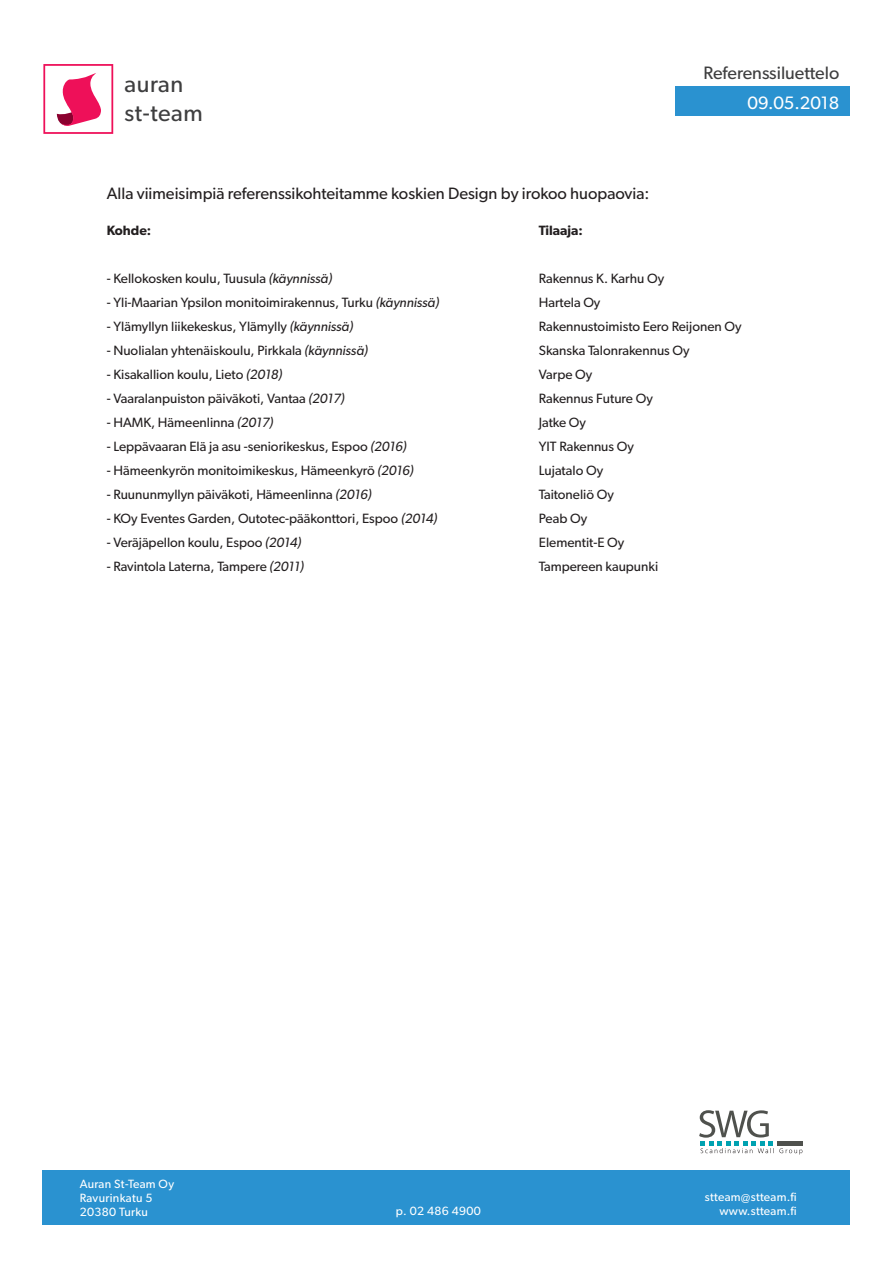
<style>
.page{position:relative;width:893px;height:1263px;background:#fff}
.page>*{position:absolute;margin:0;border:0;box-sizing:border-box;transform-origin:0 0}
.t1{font:23.7px/28.3px "Gibson";letter-spacing:.025em;color:#3e3e3f}
.t2{font:18px "Gibson";color:#3e3e3f}
.t3{font:18px "Gibson";color:#fff}
.t4{font:16.5px "Gibson";color:#231f20}
.t5{font:13.5px "Gibson";color:#231f20}
.t6{font:600 13.5px "Gibson";color:#231f20}
.t7{font:12px/14.4px "Gibson";letter-spacing:.025em;color:#fff}
.s1{font-style:italic}
</style>
<div class="page">
<div style="left:675px;top:87px;width:175px;height:29px;background:#2a92d0"></div>
<svg style="left:43px;top:64px;width:70px;height:70px"></svg>
<div style="left:42px;top:1171px;width:808px;height:54px;background:#2a92d0"></div>
<svg style="left:699px;top:1110px;width:103px;height:44px"></svg>
<h1 class="t1" style="left:125px;top:70px;width:80px">auran st-team</h1>
<h2 class="t2" style="left:703px;top:62px;width:137px">Referenssiluettelo</h2>
<h2 class="t3" style="left:747px;top:92px;width:93px">09.05.2018</h2>
<p class="t4" style="left:107px;top:184px;width:544px">Alla viimeisimpiä referenssikohteitamme koskien Design by irokoo huopaovia:</p>
<p class="t6" style="left:107px;top:222px;width:46px">Kohde:</p>
<p class="t6" style="left:539px;top:222px;width:46px">Tilaaja:</p>
<p class="t5" style="left:107px;top:270px;width:227px">- Kellokosken koulu, Tuusula <span class="s1">(käynnissä)</span></p>
<p class="t5" style="left:539px;top:270px;width:127px">Rakennus K. Karhu Oy</p>
<p class="t5" style="left:107px;top:294px;width:334px">- Yli-Maarian Ypsilon monitoimirakennus, Turku <span class="s1">(käynnissä)</span></p>
<p class="t5" style="left:539px;top:294px;width:63px">Hartela Oy</p>
<p class="t5" style="left:107px;top:318px;width:248px">- Ylämyllyn liikekeskus, Ylämylly <span class="s1">(käynnissä)</span></p>
<p class="t5" style="left:539px;top:318px;width:204px">Rakennustoimisto Eero Reijonen Oy</p>
<p class="t5" style="left:107px;top:342px;width:263px">- Nuolialan yhtenäiskoulu, Pirkkala <span class="s1">(käynnissä)</span></p>
<p class="t5" style="left:539px;top:342px;width:152px">Skanska Talonrakennus Oy</p>
<p class="t5" style="left:107px;top:366px;width:177px">- Kisakallion koulu, Lieto <span class="s1">(2018)</span></p>
<p class="t5" style="left:539px;top:366px;width:55px">Varpe Oy</p>
<p class="t5" style="left:107px;top:390px;width:239px">- Vaaralanpuiston päiväkoti, Vantaa <span class="s1">(2017)</span></p>
<p class="t5" style="left:539px;top:390px;width:115px">Rakennus Future Oy</p>
<p class="t5" style="left:107px;top:414px;width:168px">- HAMK, Hämeenlinna <span class="s1">(2017)</span></p>
<p class="t5" style="left:539px;top:414px;width:49px">Jatke Oy</p>
<p class="t5" style="left:107px;top:438px;width:301px">- Leppävaaran Elä ja asu -seniorikeskus, Espoo <span class="s1">(2016)</span></p>
<p class="t5" style="left:539px;top:438px;width:97px">YIT Rakennus Oy</p>
<p class="t5" style="left:107px;top:462px;width:308px">- Hämeenkyrön monitoimikeskus, Hämeenkyrö <span class="s1">(2016)</span></p>
<p class="t5" style="left:539px;top:462px;width:66px">Lujatalo Oy</p>
<p class="t5" style="left:107px;top:486px;width:266px">- Ruununmyllyn päiväkoti, Hämeenlinna <span class="s1">(2016)</span></p>
<p class="t5" style="left:539px;top:486px;width:77px">Taitoneliö Oy</p>
<p class="t5" style="left:107px;top:510px;width:332px">- KOy Eventes Garden, Outotec-pääkonttori, Espoo <span class="s1">(2014)</span></p>
<p class="t5" style="left:539px;top:510px;width:50px">Peab Oy</p>
<p class="t5" style="left:107px;top:534px;width:196px">- Veräjäpellon koulu, Espoo <span class="s1">(2014)</span></p>
<p class="t5" style="left:539px;top:534px;width:87px">Elementit-E Oy</p>
<p class="t5" style="left:107px;top:558px;width:198px">- Ravintola Laterna, Tampere <span class="s1">(2011)</span></p>
<p class="t5" style="left:539px;top:558px;width:121px">Tampereen kaupunki</p>
<p class="t7" style="left:80px;top:1176px;width:96px">Auran St-Team Oy<br>Ravurinkatu 5<br>20380 Turku</p>
<p class="t7" style="left:396px;top:1204px;width:87px">p. 02 486 4900</p>
<p class="t7" style="left:705px;top:1189px;width:93px;text-align:right">stteam@stteam.fi www.stteam.fi</p>
</div>
